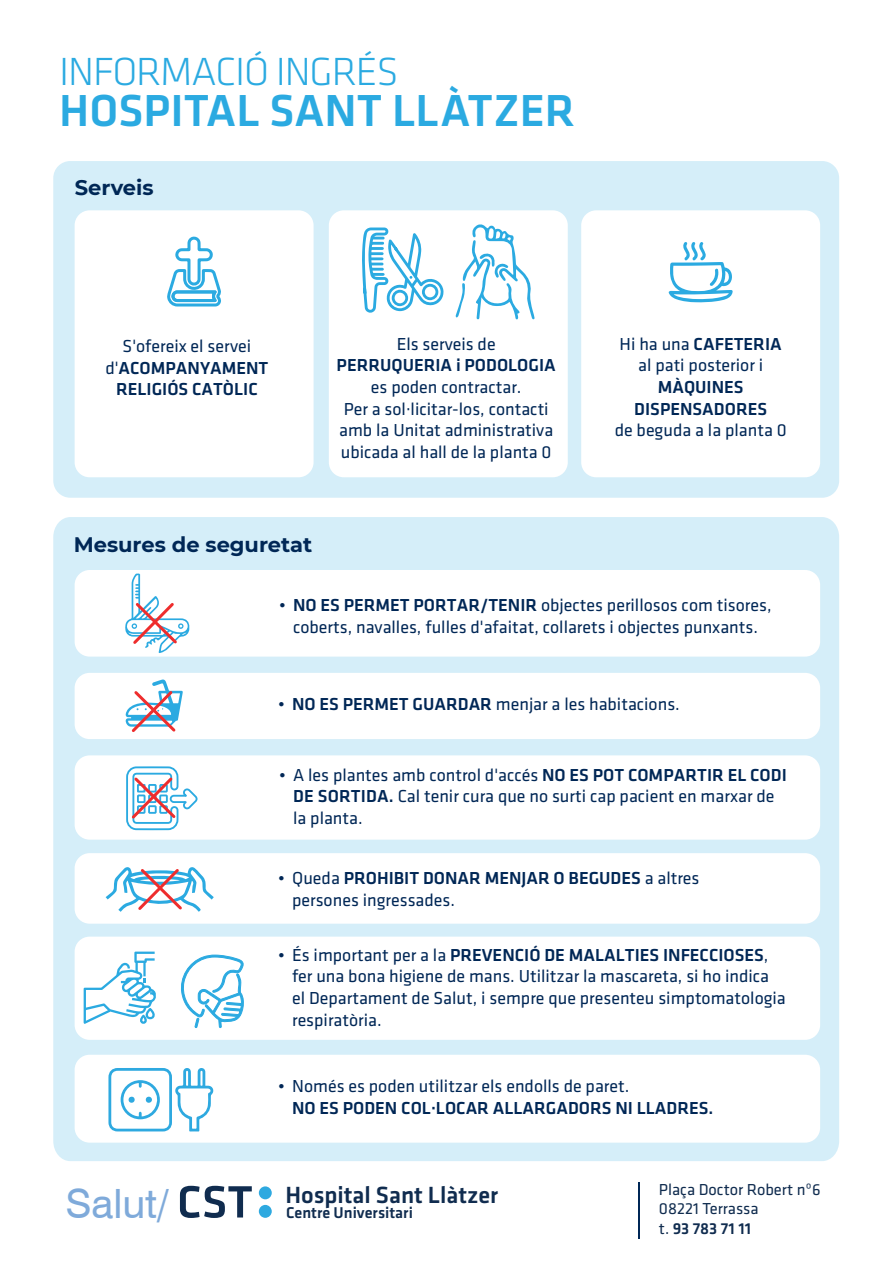
<style>
.page{position:relative;width:893px;height:1263px;background:#fff}
.page>*{position:absolute;margin:0;border:0;box-sizing:border-box;transform-origin:0 0}
.t1{font:500 46.5px "Klavika";color:#2baae1}
.t2{font:300 40.65px "Klavika";letter-spacing:-.03em;color:#2baae1}
.t3{font:40.35px "Swiss 721 BT";color:#7faada}
.t4{font:500 24.3px "Klavika";color:#102c4f}
.t5{font:700 21px "Montserrat";color:#002756}
.t6{font:18px/21.6px "Klavika";color:#002756}
.t7{font:500 18px/21.6px "Klavika";color:#002756;text-align:center}
.t8{font:16.5px/19.8px "Klavika";color:#102c4f}
.t9{font:500 16.2px "Klavika";color:#102c4f}
.s1{font-weight:400}
.s2{font-weight:500}
</style>
<div class="page">
<div style="left:53px;top:161px;width:786px;height:337px;background:#d5eef9;border-radius:17px"></div>
<div style="left:75px;top:210px;width:239px;height:267px;background:#fff;border-radius:15px"></div>
<div style="left:329px;top:210px;width:239px;height:267px;background:#fff;border-radius:15px"></div>
<div style="left:581px;top:210px;width:239px;height:267px;background:#fff;border-radius:15px"></div>
<div style="left:53px;top:517px;width:786px;height:644px;background:#d5eef9"></div>
<div style="left:75px;top:570px;width:745px;height:87px;background:#fff;border-radius:15px"></div>
<div style="left:75px;top:673px;width:745px;height:66px;background:#fff;border-radius:15px"></div>
<div style="left:75px;top:755px;width:745px;height:85px;background:#fff;border-radius:15px"></div>
<div style="left:75px;top:853px;width:745px;height:71px;background:#fff;border-radius:15px"></div>
<div style="left:75px;top:937px;width:745px;height:103px;background:#fff;border-radius:15px"></div>
<div style="left:75px;top:1055px;width:745px;height:87px;background:#fff;border-radius:15px"></div>
<svg style="left:84px;top:951px;width:72px;height:73px"></svg>
<svg style="left:125px;top:573px;width:65px;height:80px"></svg>
<svg style="left:179px;top:954px;width:66px;height:101px"></svg>
<svg style="left:106px;top:867px;width:108px;height:45px"></svg>
<svg style="left:126px;top:766px;width:72px;height:65px"></svg>
<svg style="left:125px;top:679px;width:58px;height:53px"></svg>
<svg style="left:167px;top:236px;width:54px;height:71px"></svg>
<svg style="left:362px;top:227px;width:82px;height:86px"></svg>
<svg style="left:455px;top:224px;width:80px;height:96px"></svg>
<svg style="left:669px;top:242px;width:64px;height:60px"></svg>
<hr style="left:638px;top:1182px;width:1px;height:57px;background:#002756">
<svg style="left:180px;top:1186px;width:72px;height:32px"></svg>
<div style="left:259px;top:1205px;width:13px;height:13px;background:#2ea9e0;border-radius:50%"></div>
<div style="left:259px;top:1186px;width:13px;height:13px;background:#2ea9e0;border-radius:50%"></div>
<svg style="left:108px;top:1068px;width:106px;height:63px"></svg>
<h2 class="t2" style="left:59px;top:47px;width:341px">INFORMACIÓ INGRÉS</h2>
<h1 class="t1" style="left:59px;top:79px;width:517px">HOSPITAL SANT LLÀTZER</h1>
<p class="t5" style="left:75px;top:173px;width:81px">Serveis</p>
<p class="t7" style="left:105px;top:335px;width:164px"><span class="s1">S'ofereix el servei d'</span>ACOMPANYAMENT<br>RELIGIÓS CATÒLIC</p>
<p class="t6" style="left:397px;top:332px;width:100px">Els serveis de</p>
<p class="t7" style="left:337px;top:354px;width:221px">PERRUQUERIA i PODOLOGIA</p>
<p class="t6" style="left:339px;top:376px;width:216px;text-align:center">es poden contractar.<br>Per a sol·licitar-los, contacti amb la Unitat administrativa ubicada al hall de la planta 0</p>
<p class="t5" style="left:74px;top:529px;width:240px">Mesures de seguretat</p>
<p class="t6" style="left:620px;top:332px;width:164px;text-align:center">Hi ha una <span class="s2">CAFETERIA </span>al pati posterior i</p>
<p class="t7" style="left:634px;top:376px;width:134px">MÀQUINES<br>DISPENSADORES</p>
<p class="t6" style="left:615px;top:419px;width:173px">de beguda a la planta 0</p>
<p class="t6" style="left:279px;top:594px;width:494px;text-align:center">• <span class="s2">NO ES PERMET PORTAR/TENIR</span> objectes perillosos com tisores, coberts, navalles, fulles d'afaitat, collarets i objectes punxants.</p>
<p class="t6" style="left:278px;top:693px;width:403px">• <span class="s2">NO ES PERMET GUARDAR</span> menjar a les habitacions.</p>
<p class="t6" style="left:293px;top:763px;width:495px;text-indent:-14px">• A les plantes amb control d'accés <span class="s2">NO ES POT COMPARTIR EL CODI<br>DE SORTIDA.</span> Cal tenir cura que no surti cap pacient en marxar de la planta.</p>
<p class="t6" style="left:292px;top:867px;width:409px;text-indent:-14px">• Queda <span class="s2">PROHIBIT DONAR MENJAR O BEGUDES</span> a altres persones ingressades.</p>
<p class="t6" style="left:292px;top:943px;width:495px;text-indent:-14px">• És important per a la <span class="s2">PREVENCIÓ DE MALALTIES INFECCIOSES</span>, fer una bona higiene de mans. Utilitzar la mascareta, si ho indica el Departament de Salut, i sempre que presenteu simptomatologia respiratòria.</p>
<p class="t6" style="left:278px;top:1075px;width:353px">• Només es poden utilitzar els endolls de paret.</p>
<p class="t7" style="left:292px;top:1096px;width:423px">NO ES PODEN COL·LOCAR ALLARGADORS NI LLADRES.</p>
<h3 class="t3" style="left:65px;top:1179px;width:105px">Salut/</h3>
<h3 class="t4" style="left:285px;top:1178px;width:214px">Hospital Sant Llàtzer</h3>
<p class="t9" style="left:286px;top:1201px;width:128px">Centre Universitari</p>
<p class="t8" style="left:659px;top:1179px;width:163px">Plaça Doctor Robert nº6<br>08221 Terrassa<br>t. <span class="s2">93 783 71 11</span></p>
</div>
